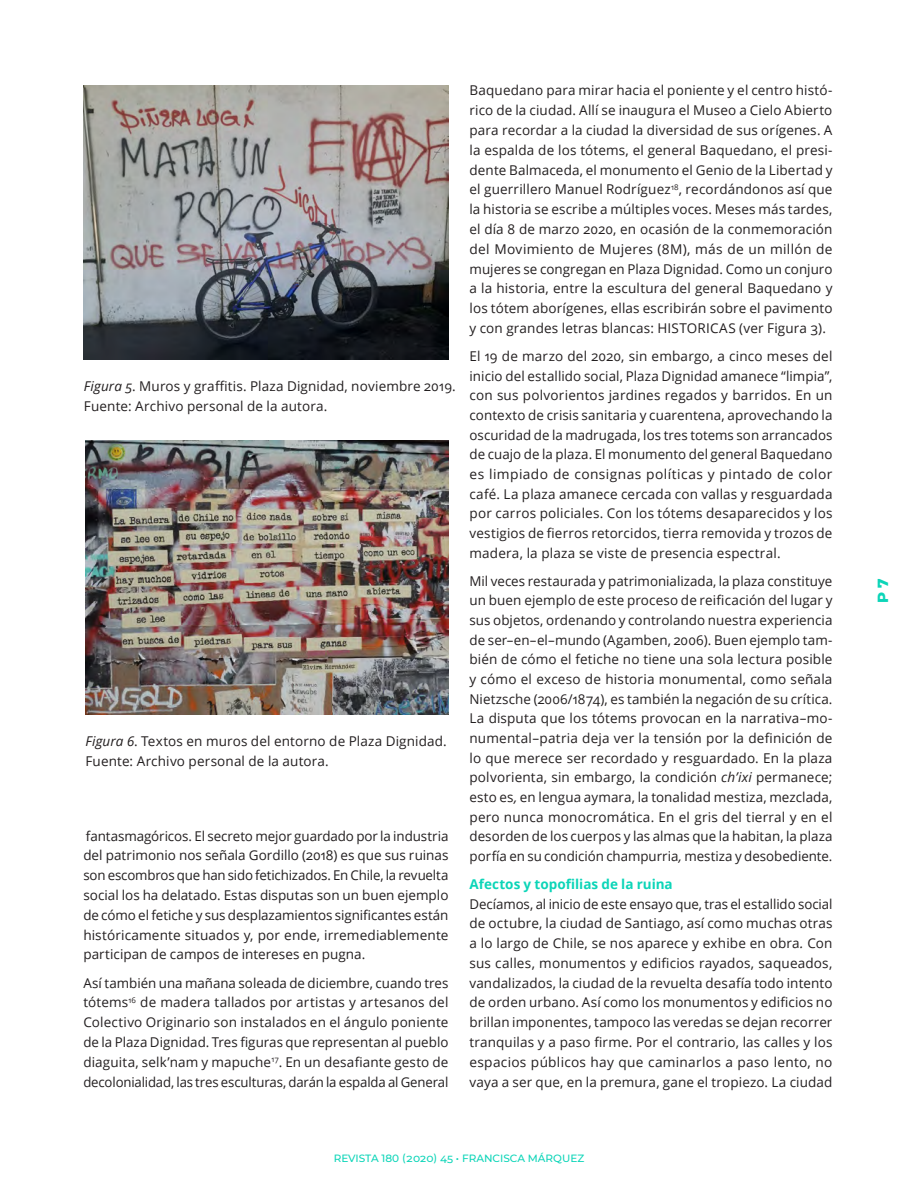
<style>
.page{position:relative;width:918px;height:1188px;background:#fff}
.page>*{position:absolute;margin:0;border:0;box-sizing:border-box;transform-origin:0 0}
.t1{font:800 15px "Montserrat";color:#0cd5b8}
.t2{font:13.5px/19.8px "Open Sans";letter-spacing:.01em;color:#231f20;text-align:justify}
.Heading_2{font:700 13.5px "Open Sans";color:#0cd5b8}
.t3{font:500 10.5px "Montserrat";color:#0cd5b8}
.s1{font-style:italic}
</style>
<div class="page">
<img style="left:83px;top:86px;width:365px;height:274px">
<img style="left:85px;top:440px;width:363px;height:275px">
<p class="t2" style="left:84px;top:376px;width:373px"><span class="s1">Figura 5</span>. Muros y graffitis. Plaza Dignidad, noviembre 2019.</p>
<p class="t2" style="left:84px;top:396px;width:245px">Fuente: Archivo personal de la autora.</p>
<p class="t2" style="left:85px;top:731px;width:363px"><span class="s1">Figura 6</span>. Textos en muros del entorno de Plaza Dignidad.</p>
<p class="t2" style="left:85px;top:751px;width:245px">Fuente: Archivo personal de la autora.</p>
<p class="t2" style="left:83px;top:825px;width:367px">fantasmagóricos. El secreto mejor guardado por la industria del patrimonio nos señala Gordillo (2018) es que sus ruinas son escombros que han sido fetichizados. En Chile, la revuelta social los ha delatado. Estas disputas son un buen ejemplo de cómo el fetiche y sus desplazamientos significantes están históricamente situados y, por ende, irremediablemente participan de campos de intereses en pugna.</p>
<p class="t2" style="left:83px;top:972px;width:367px">Así también una mañana soleada de diciembre, cuando tres tótems<sup>16</sup> de madera tallados por artistas y artesanos del Colectivo Originario son instalados en el ángulo poniente de la Plaza Dignidad. Tres figuras que representan al pueblo diaguita, selk’nam y mapuche<sup>17</sup>. En un desafiante gesto de decolonialidad, las tres esculturas, darán la espalda al General</p>
<p class="t2" style="left:470px;top:80px;width:365px">Baquedano para mirar hacia el poniente y el centro histó&shy;rico de la ciudad. Allí se inaugura el Museo a Cielo Abierto para recordar a la ciudad la diversidad de sus orígenes. A la espalda de los tótems, el general Baquedano, el presi&shy;dente Balmaceda, el monumento el Genio de la Libertad y el guerrillero Manuel Rodríguez<sup>18</sup>, recordándonos así que la historia se escribe a múltiples voces. Meses más tardes, el día 8 de marzo 2020, en ocasión de la conmemoración del Movimiento de Mujeres (8M), más de un millón de mujeres se congregan en Plaza Dignidad. Como un conjuro a la historia, entre la escultura del general Baquedano y los tótem aborígenes, ellas escribirán sobre el pavimento y con grandes letras blancas: HISTORICAS (ver Figura 3).</p>
<p class="t2" style="left:470px;top:346px;width:365px">El 19 de marzo del 2020, sin embargo, a cinco meses del inicio del estallido social, Plaza Dignidad amanece “limpia”, con sus polvorientos jardines regados y barridos. En un contexto de crisis sanitaria y cuarentena, aprovechando la oscuridad de la madrugada, los tres totems son arrancados de cuajo de la plaza. El monumento del general Baquedano es limpiado de consignas políticas y pintado de color café. La plaza amanece cercada con vallas y resguardada por carros policiales. Con los tótems desaparecidos y los vestigios de fierros retorcidos, tierra removida y trozos de madera, la plaza se viste de presencia espectral.</p>
<p class="t2" style="left:470px;top:571px;width:365px">Mil veces restaurada y patrimonializada, la plaza constituye un buen ejemplo de este proceso de reificación del lugar y sus objetos, ordenando y controlando nuestra experiencia de ser–en–el–mundo (Agamben, 2006). Buen ejemplo tam&shy;bién de cómo el fetiche no tiene una sola lectura posible y cómo el exceso de historia monumental, como señala Nietzsche (2006/1874), es también la negación de su crítica.<br>La disputa que los tótems provocan en la narrativa–mo&shy;numental–patria deja ver la tensión por la definición de lo que merece ser recordado y resguardado. En la plaza polvorienta, sin embargo, la condición <span class="s1">ch’ixi</span> permanece; esto es<span class="s1">,</span> en lengua aymara, la tonalidad mestiza, mezclada, pero nunca monocromática. En el gris del tierral y en el desorden de los cuerpos y las almas que la habitan, la plaza porfía en su condición champurria<span class="s1">,</span> mestiza y desobediente.</p>
<p class="Heading_2" style="left:470px;top:874px;width:205px">Afectos y topofilias de la ruina</p>
<p class="t2" style="left:470px;top:893px;width:365px">Decíamos, al inicio de este ensayo que, tras el estallido social de octubre, la ciudad de Santiago, así como muchas otras a lo largo de Chile, se nos aparece y exhibe en obra<span class="s1">.</span> Con sus calles, monumentos y edificios rayados, saqueados, vandalizados, la ciudad de la revuelta desafía todo intento de orden urbano. Así como los monumentos y edificios no brillan imponentes, tampoco las veredas se dejan recorrer tranquilas y a paso firme. Por el contrario, las calles y los espacios públicos hay que caminarlos a paso lento, no vaya a ser que, en la premura, gane el tropiezo. La ciudad</p>
<p class="t3" style="left:334px;top:1151px;width:252px">REVISTA 180 (2020) 45 • FRANCISCA MÁRQUEZ</p>
<p class="t1" style="left:872px;top:603px;width:26px;rotate:-90deg">P 7</p>
</div>
